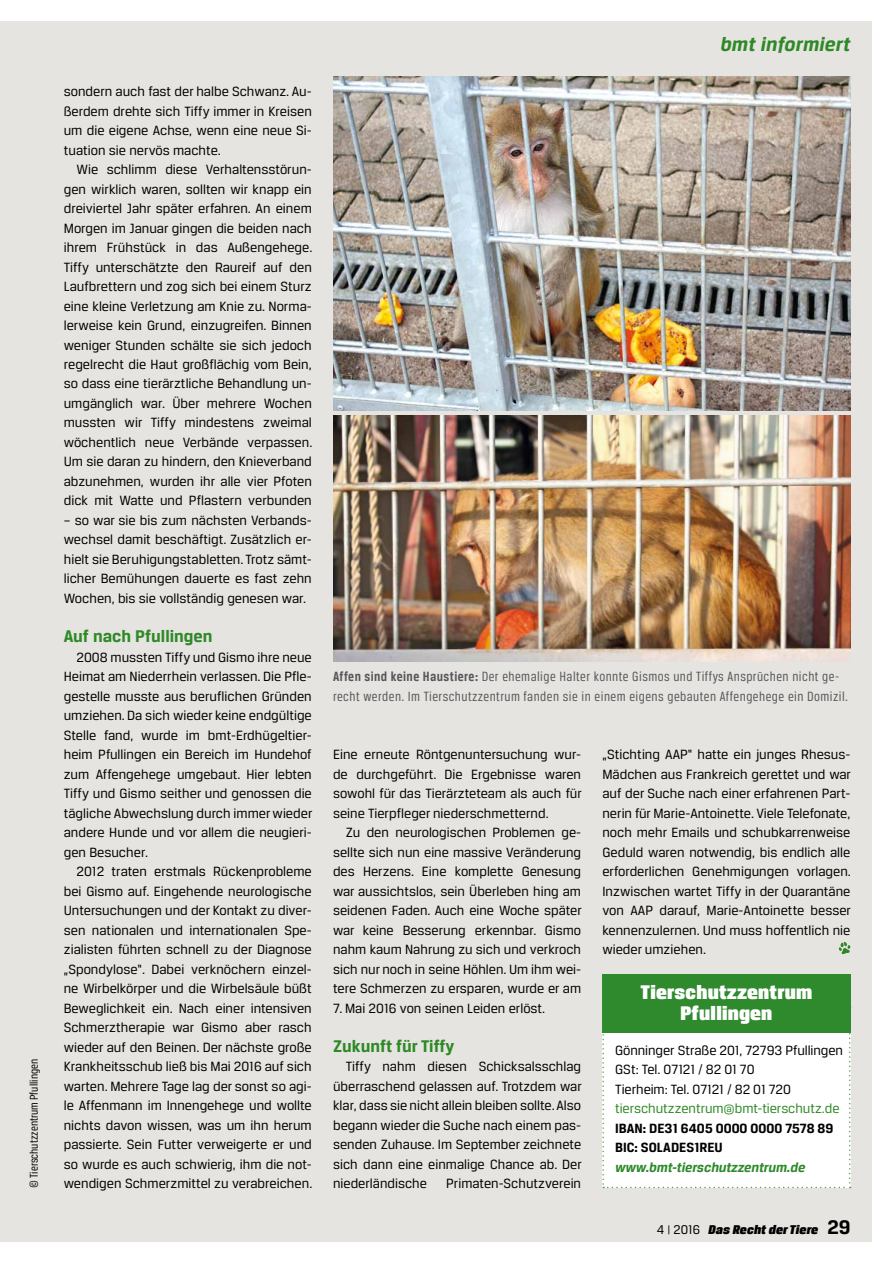
<style>
.page{position:relative;width:893px;height:1263px;background:#fff}
.page>*{position:absolute;margin:0;border:0;box-sizing:border-box;transform-origin:0 0}
.t1{font:21px/20.5px "Breuer Headline";letter-spacing:.01em;color:#fff;text-align:center}
.t2{font:italic 700 21px "Breuer Text";letter-spacing:.01em;color:#2e8926}
.t3{font:700 18px "Breuer Text";color:#2e8926}
.t4{font:14.25px/19.5px "Breuer Text";color:#000;text-align:justify}
.t5{font:14.25px/19.5px "Breuer Condensed";letter-spacing:.03em;color:#58585a;scale:1.04 1}
.t6{font:700 14.25px/19.5px "Breuer Text";letter-spacing:.005em;color:#000}
.t7{font:14.25px "Breuer Text";letter-spacing:-.005em;color:#2e8926}
.t8{font:italic 700 14.25px "Breuer Text";letter-spacing:-.005em;color:#2e8a2d}
.t9{font:italic 13.5px "Breuer Headline";letter-spacing:.01em;color:#000}
.t10{font:12px "Breuer Condensed";color:#000;scale:1.05 1}
.s1{font-weight:700}
.s2{font-family:"Breuer Text";font-style:normal}
.s3{font-family:"Breuer Text";font-style:normal;font-size:10.95px}
.s4{font-family:"Breuer Text";font-weight:700;font-style:normal;font-size:21px}
</style>
<div class="page">
<div style="left:0;top:21px;width:872px;height:1221px;background:#e6e4e1"></div>
<img style="left:333px;top:77px;width:517px;height:333px">
<div style="left:602px;top:1006px;width:249px;height:182px;background:#fff"></div>
<div style="left:602px;top:974px;width:248px;height:59px;background:#2e8a2d"></div>
<img style="left:333px;top:415px;width:517px;height:247px">
<svg style="left:839px;top:942px;width:11px;height:12px"></svg>
<p class="t10" style="left:28px;top:1188px;width:125px;rotate:-90deg">© Tierschutzzentrum Pfullingen</p>
<p class="t4" style="left:64px;top:81px;width:250px">sondern auch fast der halbe Schwanz. Au&shy;ßerdem drehte sich Tiffy immer in Kreisen um die eigene Achse, wenn eine neue Si&shy;tuation sie nervös machte.</p>
<p class="t4" style="left:64px;top:159px;width:250px;text-indent:13px">Wie schlimm diese Verhaltensstörun&shy;gen wirklich waren, sollten wir knapp ein dreiviertel Jahr später erfahren. An einem Morgen im Januar gingen die beiden nach ihrem Frühstück in das Außengehege.<br>Tiffy unterschätzte den Raureif auf den Laufbrettern und zog sich bei einem Sturz eine kleine Verletzung am Knie zu. Norma&shy;lerweise kein Grund, einzugreifen. Binnen weniger Stunden schälte sie sich jedoch regelrecht die Haut großflächig vom Bein, so dass eine tierärztliche Behandlung un&shy;umgänglich war. Über mehrere Wochen mussten wir Tiffy mindestens zweimal wöchentlich neue Verbände verpassen.<br>Um sie daran zu hindern, den Knieverband abzunehmen, wurden ihr alle vier Pfoten dick mit Watte und Pflastern verbunden</p>
<p class="t4" style="left:64px;top:510px;width:250px">– so war sie bis zum nächsten Verbands&shy;wechsel damit beschäftigt. Zusätzlich er&shy;hielt sie Beruhigungstabletten. Trotz sämt&shy;licher Bemühungen dauerte es fast zehn Wochen, bis sie vollständig genesen war.</p>
<p class="t3" style="left:64px;top:626px;width:150px">Auf nach Pfullingen</p>
<p class="t4" style="left:64px;top:647px;width:250px;text-indent:13px">2008 mussten Tiffy und Gismo ihre neue Heimat am Niederrhein verlassen. Die Pfle&shy;gestelle musste aus beruflichen Gründen umziehen. Da sich wieder keine endgültige Stelle fand, wurde im bmt-Erdhügeltier&shy;heim Pfullingen ein Bereich im Hundehof zum Affengehege umgebaut. Hier lebten Tiffy und Gismo seither und genossen die tägliche Abwechslung durch immer wieder andere Hunde und vor allem die neugieri&shy;gen Besucher.</p>
<p class="t4" style="left:64px;top:861px;width:250px;text-indent:13px">2012 traten erstmals Rückenprobleme bei Gismo auf. Eingehende neurologische Untersuchungen und der Kontakt zu diver&shy;sen nationalen und internationalen Spe&shy;zialisten führten schnell zu der Diagnose „Spondylose“. Dabei verknöchern einzel&shy;ne Wirbelkörper und die Wirbelsäule büßt Beweglichkeit ein. Nach einer intensiven Schmerztherapie war Gismo aber rasch wieder auf den Beinen. Der nächste große Krankheitsschub ließ bis Mai 2016 auf sich warten. Mehrere Tage lag der sonst so agi&shy;le Affenmann im Innengehege und wollte nichts davon wissen, was um ihn herum passierte. Sein Futter verweigerte er und so wurde es auch schwierig, ihm die not&shy;wendigen Schmerzmittel zu verabreichen.</p>
<h1 class="t2" style="left:720px;top:32px;width:132px">bmt informiert</h1>
<p class="t5" style="left:333px;top:666px;width:497px"><span class="s1">Affen sind keine Haustiere:</span> Der ehemalige Halter konnte Gismos und Tiffys Ansprüchen nicht ge&shy;recht werden. Im Tierschutzzentrum fanden sie in einem eigens gebauten Affengehege ein Domizil.</p>
<p class="t4" style="left:333px;top:744px;width:250px">Eine erneute Röntgenuntersuchung wur&shy;de durchgeführt. Die Ergebnisse waren sowohl für das Tierärzteteam als auch für seine Tierpfleger niederschmetternd.</p>
<p class="t4" style="left:333px;top:822px;width:250px;text-indent:13px">Zu den neurologischen Problemen ge&shy;sellte sich nun eine massive Veränderung des Herzens. Eine komplette Genesung war aussichtslos, sein Überleben hing am seidenen Faden. Auch eine Woche später war keine Besserung erkennbar. Gismo nahm kaum Nahrung zu sich und verkroch sich nur noch in seine Höhlen. Um ihm wei&shy;tere Schmerzen zu ersparen, wurde er am</p>
<p class="t4" style="left:333px;top:998px;width:214px">7. Mai 2016 von seinen Leiden erlöst.</p>
<p class="t3" style="left:333px;top:1035px;width:123px">Zukunft für Tiffy</p>
<p class="t4" style="left:333px;top:1056px;width:250px;text-indent:13px">Tiffy nahm diesen Schicksalsschlag überraschend gelassen auf. Trotzdem war klar, dass sie nicht allein bleiben sollte. Also begann wieder die Suche nach einem pas&shy;senden Zuhause. Im September zeichnete sich dann eine einmalige Chance ab. Der niederländische</p>
<p class="t4" style="left:446px;top:1173px;width:136px">Primaten-Schutzverein</p>
<p class="t4" style="left:602px;top:744px;width:250px">„Stichting AAP“ hatte ein junges Rhesus-Mädchen aus Frankreich gerettet und war auf der Suche nach einer erfahrenen Part&shy;nerin für Marie-Antoinette. Viele Telefonate, noch mehr Emails und schubkarrenweise Geduld waren notwendig, bis endlich alle erforderlichen Genehmigungen vorlagen.<br>Inzwischen wartet Tiffy in der Quarantäne von AAP darauf, Marie-Antoinette besser kennenzulernen. Und muss hoffentlich nie wieder umziehen.</p>
<h1 class="t1" style="left:641px;top:982px;width:173px">Tierschutzzentrum<br>Pfullingen</h1>
<p class="t4" style="left:615px;top:1040px;width:229px;text-align:left">Gönninger Straße 201, 72793 Pfullingen<br>GSt: Tel. 07121 / 82 01 70<br>Tierheim: Tel. 07121 / 82 01 720</p>
<p class="t7" style="left:615px;top:1101px;width:226px">tierschutzzentrum@bmt-tierschutz.de</p>
<p class="t6" style="left:615px;top:1118px;width:220px">IBAN: DE31 6405 0000 0000 7578 89<br>BIC: SOLADES1REU</p>
<p class="t8" style="left:615px;top:1159px;width:192px">www.bmt-tierschutzzentrum.de</p>
<p class="t9" style="left:657px;top:1222px;width:195px"><span class="s2">4</span> <span class="s3">|</span> <span class="s2">2016</span> Das Recht der Tiere <span class="s4">29</span></p>
</div>
